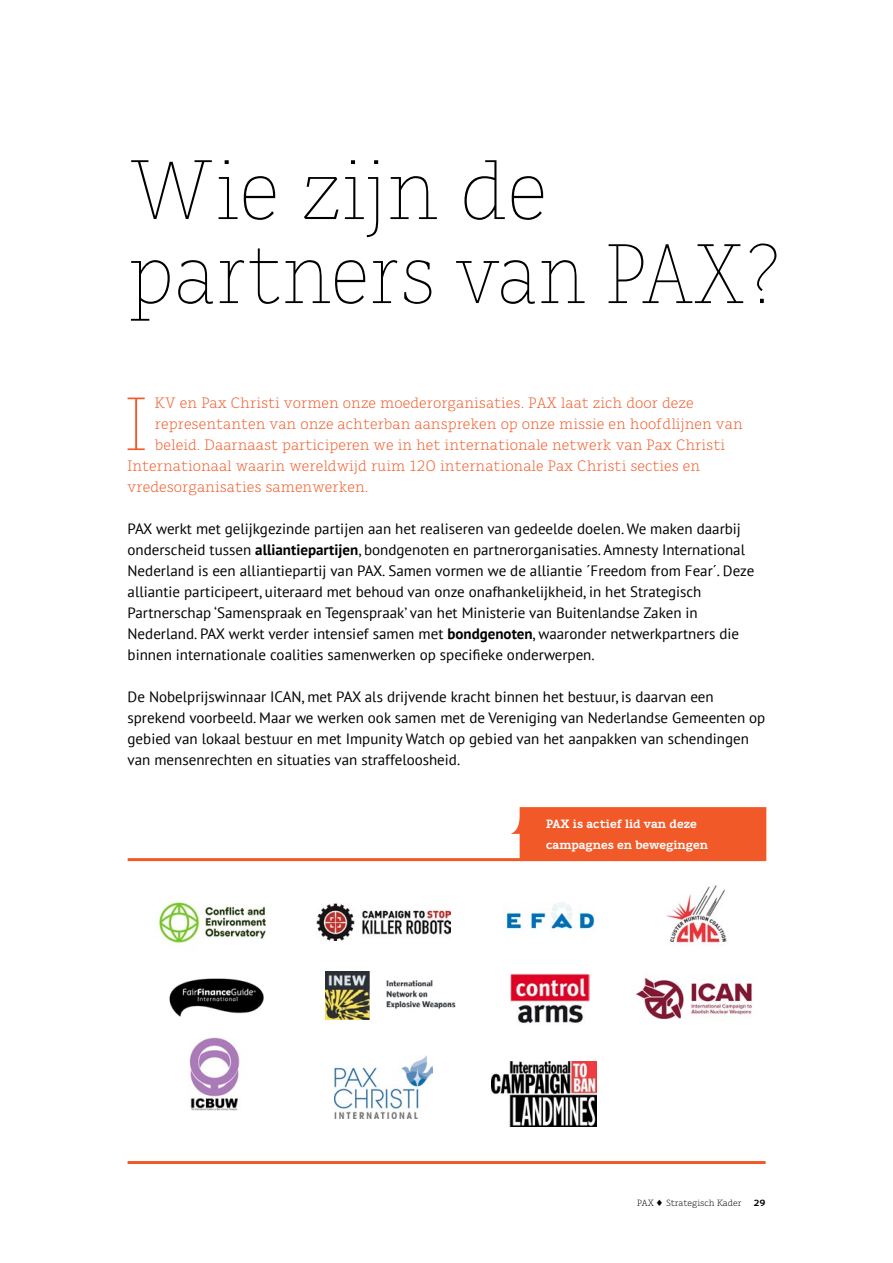
<style>
.page{position:relative;width:893px;height:1263px;background:#fff}
.page>*{position:absolute;margin:0;border:0;box-sizing:border-box;transform-origin:0 0}
.t1{font:200 84px/84px "Karlo Serif";letter-spacing:-.01em;color:#000}
.t2{font:200 75px "Karlo Serif";color:#f15a28}
.t3{font:15px/21px "PT Sans";color:#000}
.t4{font:300 15px "Karlo Serif";color:#f15a28}
.t5{font:700 12px/21px "Karlo Serif";color:#fff}
.t6{font:300 9px "Karlo Serif";color:#000}
.t7{font:700 9px "Karlo Serif";color:#000}
.s1{font-weight:700}
</style>
<div class="page">
<img style="left:158px;top:901px;width:108px;height:43px">
<img style="left:666px;top:885px;width:61px;height:58px">
<img style="left:317px;top:903px;width:133px;height:37px">
<img style="left:506px;top:902px;width:89px;height:34px">
<img style="left:169px;top:978px;width:95px;height:39px">
<img style="left:636px;top:978px;width:116px;height:42px">
<img style="left:491px;top:1062px;width:106px;height:64px">
<img style="left:189px;top:1037px;width:51px;height:73px">
<img style="left:326px;top:971px;width:130px;height:48px">
<img style="left:335px;top:1055px;width:97px;height:64px">
<img style="left:511px;top:973px;width:79px;height:51px">
<div style="left:510px;top:807px;width:256px;height:51px;background:#f15a28"></div>
<hr style="left:128px;top:858px;width:638px;height:3px;background:#f15a28">
<hr style="left:128px;top:1161px;width:638px;height:3px;background:#f15a28">
<h1 class="t1" style="left:128px;top:149px;width:655px">Wie zijn de partners van PAX?</h1>
<h2 class="t2" style="left:125px;top:379px;width:24px">I</h2>
<p class="t4" style="left:155px;top:394px;width:540px">KV en Pax Christi vormen onze moederorganisaties. PAX laat zich door deze</p>
<p class="t4" style="left:155px;top:415px;width:589px">representanten van onze achterban aanspreken op onze missie en hoofdlijnen van</p>
<p class="t4" style="left:155px;top:436px;width:572px">beleid. Daarnaast participeren we in het internationale netwerk van Pax Christi</p>
<p class="t4" style="left:128px;top:457px;width:574px">Internationaal waarin wereldwijd ruim 120 internationale Pax Christi secties en</p>
<p class="t4" style="left:128px;top:478px;width:243px">vredesorganisaties samenwerken.</p>
<p class="t3" style="left:128px;top:518px;width:628px">PAX werkt met gelijkgezinde partijen aan het realiseren van gedeelde doelen. We maken daarbij onderscheid tussen <span class="s1">alliantiepartijen</span>, bondgenoten en partnerorganisaties. Amnesty International Nederland is een alliantiepartij van PAX. Samen vormen we de alliantie ´Freedom from Fear´. Deze alliantie participeert, uiteraard met behoud van onze onafhankelijkheid, in het Strategisch Partnerschap ‘Samenspraak en Tegenspraak’ van het Ministerie van Buitenlandse Zaken in Nederland. PAX werkt verder intensief samen met <span class="s1">bondgenoten</span>, waaronder netwerkpartners die binnen internationale coalities samenwerken op specifieke onderwerpen.</p>
<p class="t3" style="left:128px;top:686px;width:639px">De Nobelprijswinnaar ICAN, met PAX als drijvende kracht binnen het bestuur, is daarvan een sprekend voorbeeld. Maar we werken ook samen met de Vereniging van Nederlandse Gemeenten op gebied van lokaal bestuur en met Impunity Watch op gebied van het aanpakken van schendingen van mensenrechten en situaties van straffeloosheid.</p>
<p class="t5" style="left:546px;top:813px;width:164px">PAX is actief lid van deze campagnes en bewegingen</p>
<p class="t6" style="left:637px;top:1197px;width:18px">PAX</p>
<p class="t6" style="left:666px;top:1197px;width:77px">Strategisch Kader</p>
<p class="t7" style="left:754px;top:1197px;width:13px">29</p>
</div>
